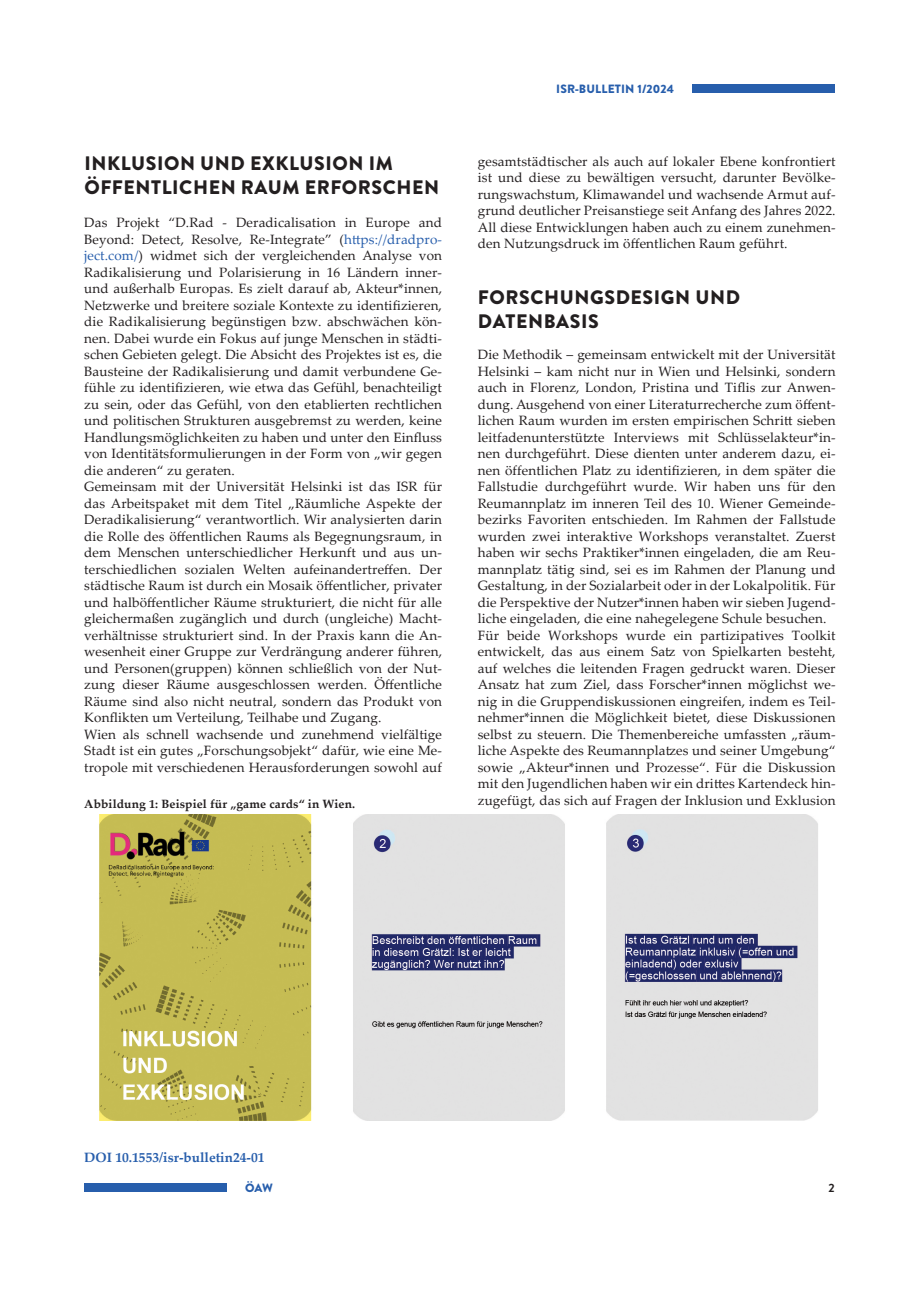
<style>
.page{position:relative;width:919px;height:1289px;background:#fff}
.page>*{position:absolute;margin:0;border:0;box-sizing:border-box;transform-origin:0 0}
.Überschrift_1{font:900 19.5px/24px "Brandon Grotesque";letter-spacing:.03em;color:#231f20}
.Standardtext{font:13.5px/16.5px "Palatino Linotype";letter-spacing:.01em;color:#231f20;text-align:justify}
.DOI{font:700 13.5px "Palatino Linotype";color:#275eac}
.Standardtext-2{font:700 12px "Palatino Linotype";letter-spacing:.01em;color:#231f20}
.t1{font:900 12px "Brandon Grotesque";letter-spacing:.01em;color:#275eac}
.t2{font:700 12px "Brandon Grotesque";color:#231f20}
.s1{color:#275eac}
</style>
<div class="page">
<img style="left:99px;top:814px;width:719px;height:306px">
<div style="left:691px;top:84px;width:143px;height:8px;background:#275eac"></div>
<div style="left:84px;top:1183px;width:143px;height:8px;background:#275eac"></div>
<p class="Überschrift_1" style="left:84px;top:152px;width:356px">INKLUSION UND EXKLUSION IM<br>ÖFFENTLICHEN RAUM ERFORSCHEN</p>
<p class="Standardtext" style="left:84px;top:214px;width:359px">Das Projekt “D.Rad - Deradicalisation in Europe and Beyond: Detect, Resolve, Re-Integrate” (<span class="s1">https://dradpro&shy;ject.com/</span>) widmet sich der vergleichenden Analyse von Radikalisierung und Polarisierung in 16 Ländern inner&shy;und außerhalb Europas. Es zielt darauf ab, Akteur*innen, Netzwerke und breitere soziale Kontexte zu identifizieren, die Radikalisierung begünstigen bzw. abschwächen kön&shy;nen. Dabei wurde ein Fokus auf junge Menschen in städti&shy;schen Gebieten gelegt. Die Absicht des Projektes ist es, die Bausteine der Radikalisierung und damit verbundene Ge&shy;fühle zu identifizieren, wie etwa das Gefühl, benachteiligt zu sein, oder das Gefühl, von den etablierten rechtlichen und politischen Strukturen ausgebremst zu werden, keine Handlungsmöglichkeiten zu haben und unter den Einfluss von Identitätsformulierungen in der Form von „wir gegen die anderen“ zu geraten.</p>
<p class="Standardtext" style="left:84px;top:478px;width:359px">Gemeinsam mit der Universität Helsinki ist das ISR für das Arbeitspaket mit dem Titel „Räumliche Aspekte der Deradikalisierung“ verantwortlich. Wir analysierten darin die Rolle des öffentlichen Raums als Begegnungsraum, in dem Menschen unterschiedlicher Herkunft und aus un&shy;terschiedlichen sozialen Welten aufeinandertreffen. Der städtische Raum ist durch ein Mosaik öffentlicher, privater und halböffentlicher Räume strukturiert, die nicht für alle gleichermaßen zugänglich und durch (ungleiche) Macht&shy;verhältnisse strukturiert sind. In der Praxis kann die An&shy;wesenheit einer Gruppe zur Verdrängung anderer führen, und Personen(gruppen) können schließlich von der Nut&shy;zung dieser Räume ausgeschlossen werden. Öffentliche Räume sind also nicht neutral, sondern das Produkt von Konflikten um Verteilung, Teilhabe und Zugang.</p>
<p class="Standardtext" style="left:84px;top:725px;width:359px">Wien als schnell wachsende und zunehmend vielfältige Stadt ist ein gutes „Forschungsobjekt“ dafür, wie eine Me&shy;tropole mit verschiedenen Herausforderungen sowohl auf</p>
<p class="Standardtext-2" style="left:84px;top:795px;width:272px">Abbildung 1: Beispiel für „game cards“ in Wien.</p>
<p class="t1" style="left:556px;top:80px;width:119px">ISR-BULLETIN 1/2024</p>
<p class="Standardtext" style="left:477px;top:152px;width:359px">gesamtstädtischer als auch auf lokaler Ebene konfrontiert ist und diese zu bewältigen versucht, darunter Bevölke&shy;rungswachstum, Klimawandel und wachsende Armut auf&shy;grund deutlicher Preisanstiege seit Anfang des Jahres 2022.<br>All diese Entwicklungen haben auch zu einem zunehmen&shy;den Nutzungsdruck im öffentlichen Raum geführt.</p>
<p class="Überschrift_1" style="left:478px;top:285px;width:263px">FORSCHUNGSDESIGN UND<br>DATENBASIS</p>
<p class="Standardtext" style="left:477px;top:346px;width:359px">Die Methodik – gemeinsam entwickelt mit der Universität Helsinki – kam nicht nur in Wien und Helsinki, sondern auch in Florenz, London, Pristina und Tiflis zur Anwen&shy;dung. Ausgehend von einer Literaturrecherche zum öffent&shy;lichen Raum wurden im ersten empirischen Schritt sieben leitfadenunterstützte Interviews mit Schlüsselakteur*in&shy;nen durchgeführt. Diese dienten unter anderem dazu, ei&shy;nen öffentlichen Platz zu identifizieren, in dem später die Fallstudie durchgeführt wurde. Wir haben uns für den Reumannplatz im inneren Teil des 10. Wiener Gemeinde&shy;bezirks Favoriten entschieden. Im Rahmen der Fallstude wurden zwei interaktive Workshops veranstaltet. Zuerst haben wir sechs Praktiker*innen eingeladen, die am Reu&shy;mannplatz tätig sind, sei es im Rahmen der Planung und Gestaltung, in der Sozialarbeit oder in der Lokalpolitik. Für die Perspektive der Nutzer*innen haben wir sieben Jugend&shy;liche eingeladen, die eine nahegelegene Schule besuchen.</p>
<p class="Standardtext" style="left:477px;top:626px;width:359px">Für beide Workshops wurde ein partizipatives Toolkit entwickelt, das aus einem Satz von Spielkarten besteht, auf welches die leitenden Fragen gedruckt waren. Dieser Ansatz hat zum Ziel, dass Forscher*innen möglichst we&shy;nig in die Gruppendiskussionen eingreifen, indem es Teil&shy;nehmer*innen die Möglichkeit bietet, diese Diskussionen selbst zu steuern. Die Themenbereiche umfassten „räum&shy;liche Aspekte des Reumannplatzes und seiner Umgebung“ sowie „Akteur*innen und Prozesse“. Für die Diskussion mit den Jugendlichen haben wir ein drittes Kartendeck hin&shy;zugefügt, das sich auf Fragen der Inklusion und Exklusion</p>
<p class="DOI" style="left:84px;top:1147px;width:182px">DOI 10.1553/isr-bulletin24-01</p>
<p class="t1" style="left:245px;top:1179px;width:29px">ÖAW</p>
<p class="t2" style="left:828px;top:1179px;width:8px">2</p>
</div>
